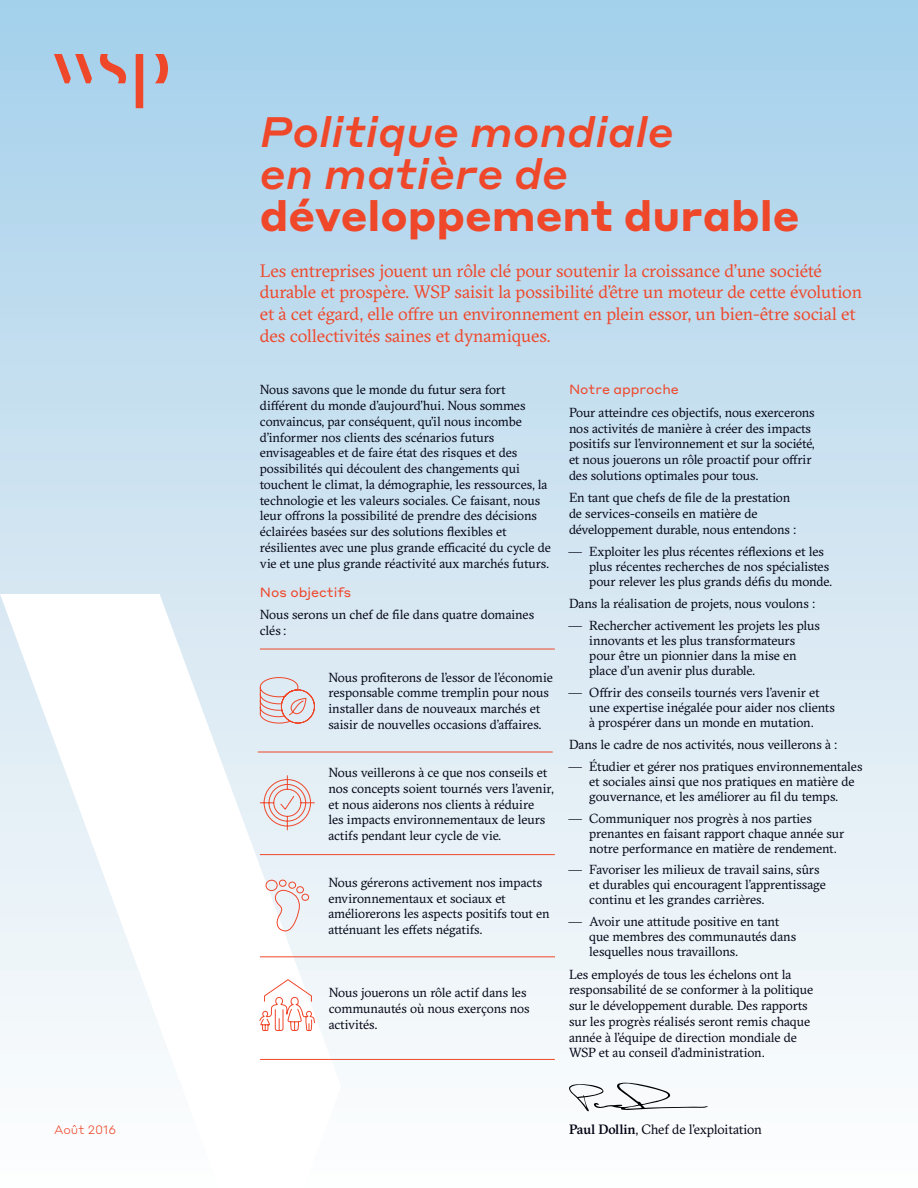
<style>
.page{position:relative;width:918px;height:1188px;background:#fff}
.page>*{position:absolute;margin:0;border:0;box-sizing:border-box;transform-origin:0 0}
.t1{font:italic 500 42px/42px "Styrene A";color:#ef472a}
.t2{font:700 42px "Styrene A";color:#ef472a}
.t3{font:18px/21.6px "GT Sectra";letter-spacing:-.01em;color:#ef472a}
.t4{font:13.5px "GT Sectra";letter-spacing:-.015em;color:#000212}
.t5{font:13.2px/15.8px "GT Sectra";letter-spacing:-.01em;color:#000212}
.t6{font:13.2px "Styrene A";color:#ef472a}
.t7{font:300 12px "Styrene A";color:#ef472a}
.s1{font-family:"GT Sectra Fine"}
.s2{font-weight:500}
</style>
<div class="page">
<div style="left:0;top:0;width:918px;height:1188px;background:linear-gradient(to bottom,#a7d0ea,#fffefd)"></div>
<svg style="left:0;top:594px;width:341px;height:594px"></svg>
<svg style="left:155px;top:54px;width:13px;height:29px"></svg>
<svg style="left:54px;top:54px;width:38px;height:29px"></svg>
<svg style="left:136px;top:54px;width:7px;height:54px"></svg>
<svg style="left:100px;top:54px;width:26px;height:29px"></svg>
<svg style="left:569px;top:1082px;width:139px;height:29px"></svg>
<svg style="left:260px;top:677px;width:55px;height:47px;background:#e0d0d3"></svg>
<svg style="left:260px;top:775px;width:55px;height:56px;background:#e5d8da"></svg>
<svg style="left:265px;top:879px;width:44px;height:53px"></svg>
<svg style="left:259px;top:979px;width:56px;height:52px"></svg>
<hr style="left:260px;top:956px;width:295px;height:1px;background:#ef472a">
<hr style="left:260px;top:1059px;width:295px;height:1px;background:#ef472a">
<hr style="left:260px;top:854px;width:295px;height:1px;background:#ef472a">
<hr style="left:258px;top:752px;width:295px;height:1px;background:#ef472a">
<hr style="left:260px;top:649px;width:295px;height:1px;background:#ef472a">
<h1 class="t1" style="left:260px;top:107px;width:415px">Politique mondiale en matière de</h1>
<h1 class="t2" style="left:260px;top:180px;width:541px">développement durable</h1>
<p class="t3" style="left:260px;top:260px;width:604px">Les entreprises jouent un rôle clé pour soutenir la croissance d’une société durable et prospère. WSP saisit la possibilité d’être un moteur de cette évolution et à cet égard, elle offre un environnement en plein essor, un bien-être social et des collectivités saines et dynamiques.</p>
<p class="t5" style="left:260px;top:382px;width:293px">Nous savons que le monde du futur sera fort différent du monde d’aujourd’hui. Nous sommes convaincus, par conséquent, qu’il nous incombe d’informer nos clients des scénarios futurs envisageables et de faire état des risques et des possibilités qui découlent des changements qui touchent le climat, la démographie, les ressources, la technologie et les valeurs sociales. Ce faisant, nous leur offrons la possibilité de prendre des décisions éclairées basées sur des solutions flexibles et résilientes avec une plus grande efficacité du cycle de vie et une plus grande réactivité aux marchés futurs.</p>
<p class="t6" style="left:260px;top:581px;width:93px">Nos objectifs</p>
<p class="t5" style="left:260px;top:607px;width:276px">Nous serons un chef de file dans quatre domaines clés :</p>
<p class="t5" style="left:328px;top:670px;width:226px">Nous profiterons de l’essor de l’économie responsable comme tremplin pour nous installer dans de nouveaux marchés et saisir de nouvelles occasions d’affaires.</p>
<p class="t5" style="left:328px;top:765px;width:227px">Nous veillerons à ce que nos conseils et nos concepts soient tournés vers l’avenir, et nous aiderons nos clients à réduire<br>les impacts environnementaux de leurs actifs pendant leur cycle de vie.</p>
<p class="t5" style="left:328px;top:875px;width:223px">Nous gérerons activement nos impacts environnementaux et sociaux et améliorerons les aspects positifs tout en atténuant les effets négatifs.</p>
<p class="t5" style="left:329px;top:985px;width:202px">Nous jouerons un rôle actif dans les communautés où nous exerçons nos activités.</p>
<p class="t6" style="left:569px;top:379px;width:112px">Notre approche</p>
<p class="t5" style="left:569px;top:405px;width:247px">Pour atteindre ces objectifs, nous exercerons nos activités de manière à créer des impacts positifs sur l’environnement et sur la société, et nous jouerons un rôle proactif pour offrir des solutions optimales pour tous.</p>
<p class="t5" style="left:569px;top:490px;width:229px">En tant que chefs de file de la prestation de services-conseils en matière de développement durable, nous entendons :</p>
<p class="t5" style="left:589px;top:544px;width:244px;line-height:15px;text-indent:-20px"><span class="s1">—</span> Exploiter les plus récentes réflexions et les plus récentes recherches de nos spécialistes pour relever les plus grands défis du monde.</p>
<p class="t5" style="left:569px;top:596px;width:248px">Dans la réalisation de projets, nous voulons :</p>
<p class="t5" style="left:589px;top:618px;width:232px;line-height:15px;text-indent:-20px"><span class="s1">—</span> Rechercher activement les projets les plus innovants et les plus transformateurs pour être un pionnier dans la mise en place d’un avenir plus durable.</p>
<p class="t5" style="left:589px;top:685px;width:247px;line-height:15px;text-indent:-20px"><span class="s1">—</span> Offrir des conseils tournés vers l’avenir et une expertise inégalée pour aider nos clients à prospérer dans un monde en mutation.</p>
<p class="t5" style="left:569px;top:737px;width:270px">Dans le cadre de nos activités, nous veillerons à :</p>
<p class="t5" style="left:589px;top:759px;width:275px;line-height:15px;text-indent:-20px"><span class="s1">—</span> Étudier et gérer nos pratiques environnementales et sociales ainsi que nos pratiques en matière de gouvernance, et les améliorer au fil du temps.</p>
<p class="t5" style="left:589px;top:811px;width:256px;line-height:15px;text-indent:-20px"><span class="s1">—</span> Communiquer nos progrès à nos parties prenantes en faisant rapport chaque année sur notre performance en matière de rendement.</p>
<p class="t5" style="left:589px;top:863px;width:238px;line-height:15px;text-indent:-20px"><span class="s1">—</span> Favoriser les milieux de travail sains, sûrs et durables qui encouragent l’apprentissage continu et les grandes carrières.</p>
<p class="t5" style="left:589px;top:914px;width:208px;line-height:15px;text-indent:-20px"><span class="s1">—</span> Avoir une attitude positive en tant que membres des communautés dans lesquelles nous travaillons.</p>
<p class="t5" style="left:569px;top:967px;width:246px">Les employés de tous les échelons ont la responsabilité de se conformer à la politique sur le développement durable. Des rapports sur les progrès réalisés seront remis chaque année à l’équipe de direction mondiale de WSP et au conseil d’administration.</p>
<p class="t7" style="left:54px;top:1120px;width:64px">Août 2016</p>
<p class="t4" style="left:569px;top:1122px;width:195px"><span class="s2">Paul Dollin</span>, Chef de l’exploitation</p>
</div>
